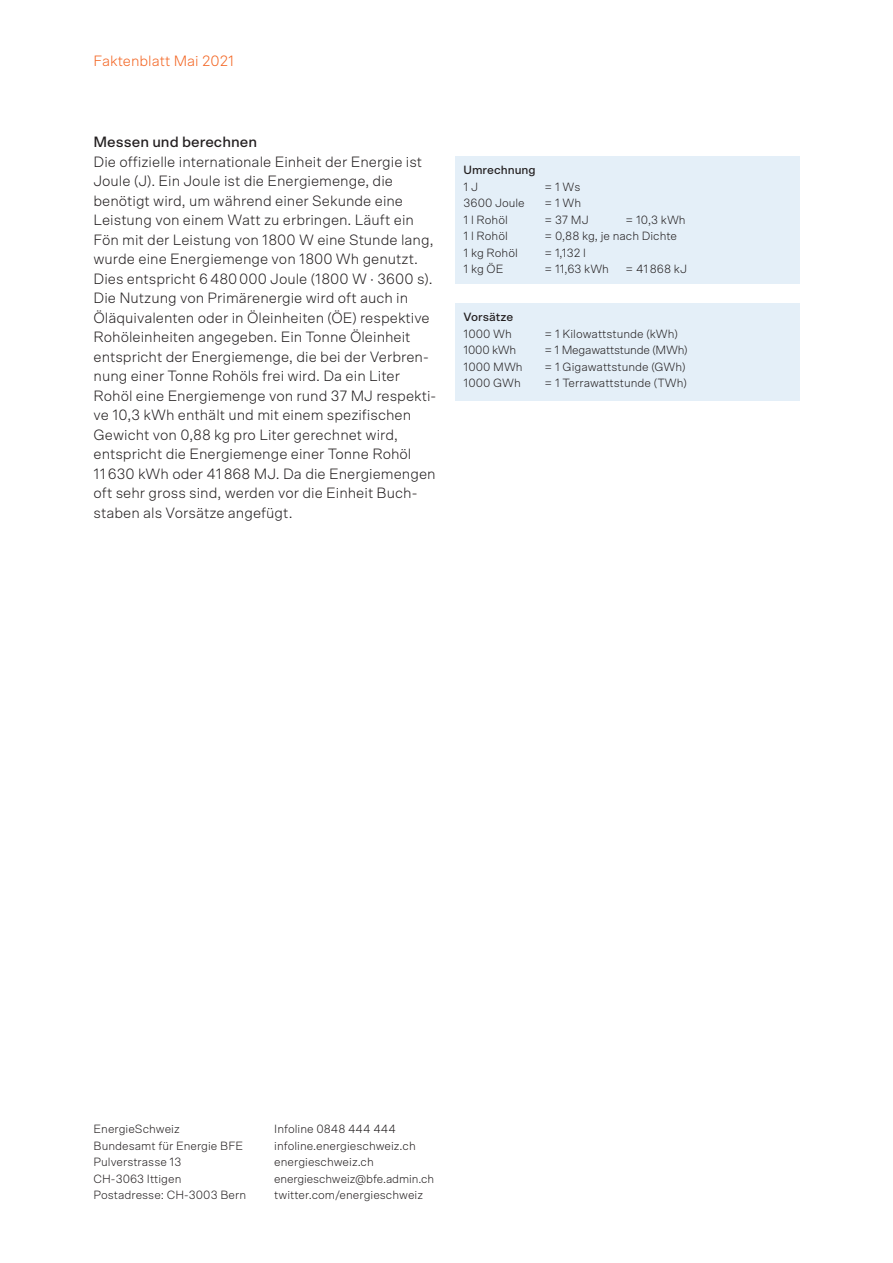
<style>
.page{position:relative;width:893px;height:1263px;background:#fff}
.page>*{position:absolute;margin:0;border:0;box-sizing:border-box;transform-origin:0 0}
.ECH_10_Lauftext{font:300 15px/19.5px "Scto Grotesk A";color:#231f20}
.ECH_10_Untertitel{font:500 15px "Scto Grotesk A";color:#231f20}
.t1{font:300 15px "Scto Grotesk A";color:#f36421}
.ECH_8_Marginalien{font:300 12px "Scto Grotesk A";color:#231f20}
.ECH_8_Marginalien-2{font:300 12px "Scto Grotesk A";letter-spacing:-.02em;color:#231f20}
.ECH_8_Marginalien-3{font:500 12px "Scto Grotesk A";color:#231f20}
</style>
<div class="page">
<div style="left:455px;top:156px;width:344px;height:128px;background:#e4eff8"></div>
<div style="left:455px;top:303px;width:344px;height:98px;background:#e4eff8"></div>
<p class="t1" style="left:94px;top:52px;width:142px">Faktenblatt Mai 2021</p>
<p class="ECH_10_Untertitel" style="left:94px;top:133px;width:165px">Messen und berechnen</p>
<p class="ECH_10_Lauftext" style="left:94px;top:151px;width:344px">Die offizielle internationale Einheit der Energie ist Joule (J). Ein Joule ist die Energiemenge, die benötigt wird, um während einer Sekunde eine Leistung von einem Watt zu erbringen. Läuft ein Fön mit der Leistung von 1800 W eine Stunde lang, wurde eine Energiemenge von 1800 Wh genutzt.<br>Dies entspricht 6480000 Joule (1800 W · 3600 s).<br>Die Nutzung von Primärenergie wird oft auch in Öläquivalenten oder in Öleinheiten (ÖE) respektive Rohöleinheiten angegeben. Ein Tonne Öleinheit entspricht der Energiemenge, die bei der Verbren&shy;nung einer Tonne Rohöls frei wird. Da ein Liter Rohöl eine Energiemenge von rund 37 MJ respekti&shy;ve 10,3 kWh enthält und mit einem spezifischen Gewicht von 0,88 kg pro Liter gerechnet wird, entspricht die Energiemenge einer Tonne Rohöl 11630 kWh oder 41868 MJ. Da die Energiemengen oft sehr gross sind, werden vor die Einheit Buch&shy;staben als Vorsätze angefügt.</p>
<p class="ECH_8_Marginalien-3" style="left:463px;top:163px;width:74px">Umrechnung</p>
<p class="ECH_8_Marginalien" style="left:463px;top:180px;width:16px">1 J</p>
<p class="ECH_8_Marginalien" style="left:544px;top:180px;width:37px">= 1 Ws</p>
<p class="ECH_8_Marginalien" style="left:463px;top:196px;width:63px">3600 Joule</p>
<p class="ECH_8_Marginalien" style="left:544px;top:196px;width:38px">= 1 Wh</p>
<p class="ECH_8_Marginalien" style="left:463px;top:213px;width:46px">1 l Rohöl</p>
<p class="ECH_8_Marginalien" style="left:544px;top:213px;width:46px">= 37 MJ</p>
<p class="ECH_8_Marginalien" style="left:625px;top:213px;width:62px">= 10,3 kWh</p>
<p class="ECH_8_Marginalien" style="left:463px;top:229px;width:46px">1 l Rohöl</p>
<p class="ECH_8_Marginalien" style="left:544px;top:229px;width:134px">= 0,88 kg, je nach Dichte</p>
<p class="ECH_8_Marginalien" style="left:463px;top:246px;width:56px">1 kg Rohöl</p>
<p class="ECH_8_Marginalien" style="left:544px;top:246px;width:43px">= 1,132 l</p>
<p class="ECH_8_Marginalien" style="left:463px;top:262px;width:41px">1 kg ÖE</p>
<p class="ECH_8_Marginalien" style="left:544px;top:262px;width:66px">= 11,63 kWh</p>
<p class="ECH_8_Marginalien" style="left:625px;top:262px;width:63px">= 41868 kJ</p>
<p class="ECH_8_Marginalien-3" style="left:463px;top:310px;width:51px">Vorsätze</p>
<p class="ECH_8_Marginalien" style="left:463px;top:327px;width:50px">1000 Wh</p>
<p class="ECH_8_Marginalien" style="left:544px;top:327px;width:135px">= 1 Kilowattstunde (kWh)</p>
<p class="ECH_8_Marginalien" style="left:463px;top:343px;width:54px">1000 kWh</p>
<p class="ECH_8_Marginalien-2" style="left:544px;top:343px;width:145px">= 1 Megawattstunde (MWh)</p>
<p class="ECH_8_Marginalien" style="left:463px;top:360px;width:61px">1000 MWh</p>
<p class="ECH_8_Marginalien" style="left:544px;top:360px;width:143px">= 1 Gigawattstunde (GWh)</p>
<p class="ECH_8_Marginalien" style="left:463px;top:376px;width:59px">1000 GWh</p>
<p class="ECH_8_Marginalien" style="left:544px;top:376px;width:144px">= 1 Terrawattstunde (TWh)</p>
<p class="ECH_8_Marginalien" style="left:94px;top:1122px;width:88px">EnergieSchweiz</p>
<p class="ECH_8_Marginalien" style="left:94px;top:1138px;width:151px">Bundesamt für Energie BFE</p>
<p class="ECH_8_Marginalien" style="left:94px;top:1155px;width:90px">Pulverstrasse 13</p>
<p class="ECH_8_Marginalien" style="left:94px;top:1171px;width:89px">CH-3063 Ittigen</p>
<p class="ECH_8_Marginalien" style="left:94px;top:1188px;width:154px">Postadresse: CH-3003 Bern</p>
<p class="ECH_8_Marginalien" style="left:274px;top:1122px;width:123px">Infoline 0848 444 444</p>
<p class="ECH_8_Marginalien" style="left:274px;top:1138px;width:143px">infoline.energieschweiz.ch</p>
<p class="ECH_8_Marginalien" style="left:274px;top:1155px;width:101px">energieschweiz.ch</p>
<p class="ECH_8_Marginalien" style="left:274px;top:1171px;width:161px">energieschweiz@bfe.admin.ch</p>
<p class="ECH_8_Marginalien" style="left:274px;top:1188px;width:150px">twitter.com/energieschweiz</p>
</div>
